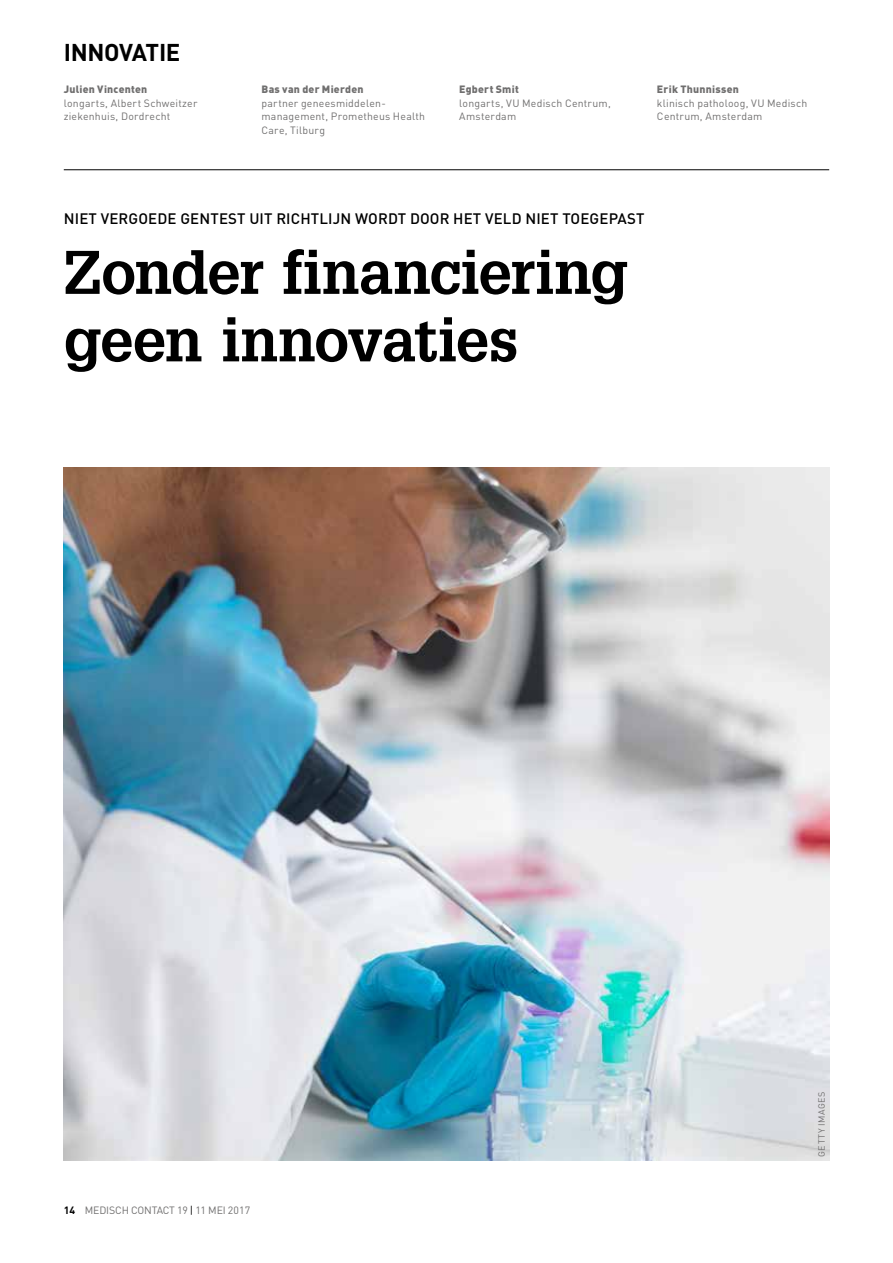
<style>
.page{position:relative;width:893px;height:1263px;background:#fff}
.page>*{position:absolute;margin:0;border:0;box-sizing:border-box;transform-origin:0 0}
.t1{font:700 60px/67.5px "Glypha LT Std";letter-spacing:-.02em;color:#000}
.t2{font:700 24px "DINOT";letter-spacing:-.02em;color:#000}
.t3{font:500 15px "DINOT";letter-spacing:.01em;color:#000}
.t4{font:10.5px/13.5px "DINOT";letter-spacing:.02em;color:#706f6f}
.t5{font:900 10.5px "DINOT";letter-spacing:.02em;color:#706f6f}
.t6{font:10.5px "DINOT";letter-spacing:-.015em;color:#706f6f}
.t7{font:9px "DINOT";letter-spacing:.06em;color:#706f6f}
.s1{font-weight:700;color:#000}
.s2{color:#000}
</style>
<div class="page">
<img style="left:64px;top:468px;width:765px;height:692px">
<hr style="left:64px;top:169px;width:765px;height:1px;background:#000">
<h2 class="t2" style="left:64px;top:36px;width:118px">INNOVATIE</h2>
<p class="t5" style="left:64px;top:82px;width:85px">Julien Vincenten</p>
<p class="t4" style="left:64px;top:96px;width:135px">longarts, Albert Schweitzer ziekenhuis, Dordrecht</p>
<p class="t5" style="left:261px;top:82px;width:104px">Bas van der Mierden</p>
<p class="t4" style="left:261px;top:96px;width:165px">partner geneesmiddelen&shy;management, Prometheus Health<br>Care, Tilburg</p>
<p class="t5" style="left:459px;top:82px;width:61px">Egbert Smit</p>
<p class="t4" style="left:459px;top:96px;width:153px">longarts, VU Medisch Centrum,<br>Amsterdam</p>
<p class="t5" style="left:657px;top:82px;width:83px">Erik Thunnissen</p>
<p class="t4" style="left:657px;top:96px;width:152px">klinisch patholoog, VU Medisch<br>Centrum, Amsterdam</p>
<h3 class="t3" style="left:64px;top:209px;width:582px">NIET VERGOEDE GENTEST UIT RICHTLIJN WORDT DOOR HET VELD NIET TOEGEPAST</h3>
<h1 class="t1" style="left:64px;top:237px;width:566px">Zonder financiering geen innovaties</h1>
<p class="t6" style="left:64px;top:1204px;width:188px"><span class="s1">14</span> MEDISCH CONTACT 19 <span class="s2">|</span> 11 MEI 2017</p>
<p class="t7" style="left:816px;top:1157px;width:66px;rotate:-90deg">GETTY IMAGES</p>
</div>
